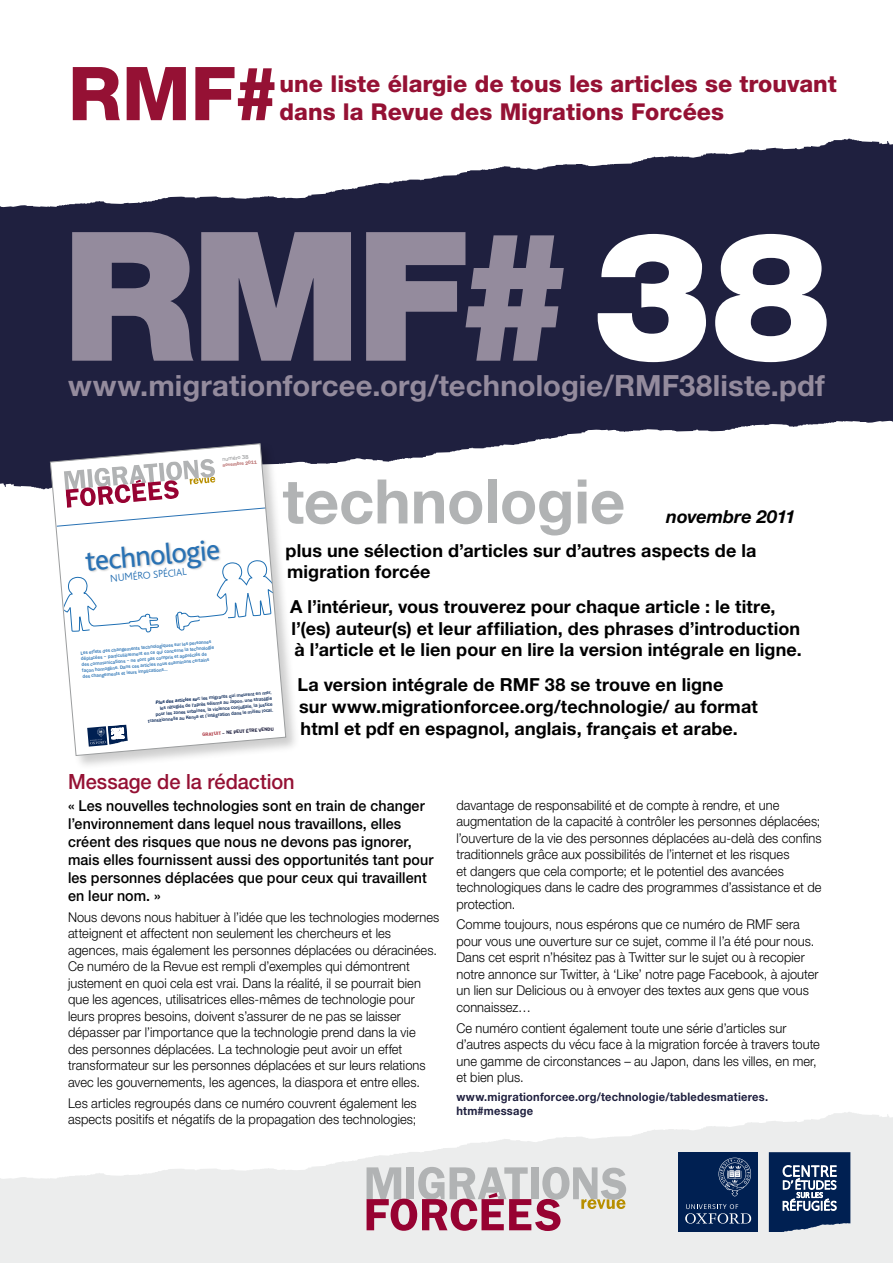
<style>
.page{position:relative;width:893px;height:1263px;background:#fff}
.page>*{position:absolute;margin:0;border:0;box-sizing:border-box;transform-origin:0 0}
.t1{font:900 180px "Helvetica Neue LT";color:#948b9d}
.t2{font:800 74.4px "Helvetica Neue LT";color:#951134}
.t3{font:700 61.5px "Helvetica Neue LT";letter-spacing:-.005em;color:#b1b3b4}
.t4{font:29.85px "Bliss";color:#2972b4}
.t5{font:700 29.25px "Helvetica Neue LT";letter-spacing:.005em;color:#948b9d}
.t6{font:800 23.25px/28.2px "Helvetica Neue LT";color:#951134}
.t7{font:500 21px "Helvetica Neue LT";color:#951134;scale:.95 1}
.t8{font:700 18px/21.6px "Helvetica Neue LT";letter-spacing:.005em;color:#000}
.t9{font:italic 700 18px "Helvetica Neue LT";letter-spacing:-.005em;color:#000}
.t10{font:500 15px/18px "Helvetica Neue LT";letter-spacing:.005em;color:#000;scale:.95 1}
.t11{font:300 13.5px/16.5px "Helvetica Neue LT";letter-spacing:.005em;color:#000;scale:.95 1}
.t12{font:700 11.7px/14.1px "Helvetica Neue LT";letter-spacing:.02em;color:#1f203f;scale:.95 1}
.t13{font:300 10.65px "Bliss";color:#2972b4}
.t14{font:5.7px "Franklin Gothic";color:#87888a}
.t15{font:500 4.95px/6px "Franklin Gothic";color:#2972b4}
.t16{font:500 4.95px/6px "Franklin Gothic";color:#002052;text-align:right}
.t17{font:600 4.95px "Franklin Gothic";color:#1f203f}
.t18{font:600 4.95px "Franklin Gothic";color:#ba7070}
.s1{color:#fff}
.s2{font-weight:600;font-style:italic}
.s3{color:#b3454f}
</style>
<div class="page">
<svg style="left:0;top:1112px;width:893px;height:151px;fill:#eceded"></svg>
<svg style="left:0;top:138px;width:893px;height:79px;fill:#1f203f"></svg>
<svg style="left:0;top:217px;width:893px;height:273px;background:#3c3d58"></svg>
<svg style="left:367px;top:1167px;width:259px;height:64px;background:#c9abb3"></svg>
<div style="left:678px;top:1152px;width:80px;height:80px;background:#002052"></div>
<svg style="left:685px;top:1204px;width:66px;height:20px"></svg>
<svg style="left:718px;top:1158px;width:33px;height:38px"></svg>
<svg style="left:769px;top:1152px;width:81px;height:80px;background:#344d75"></svg>
<div style="left:48px;top:441px;width:252px;height:329px;background:#000;opacity:.2"></div>
<svg style="left:49px;top:443px;width:238px;height:313px"></svg>
<h2 class="t2" style="left:68px;top:49px;width:213px">RMF#</h2>
<h3 class="t6" style="left:280px;top:70px;width:559px">une liste élargie de tous les articles se trouvant dans la Revue des Migrations Forcées</h3>
<h1 class="t1" style="left:62px;top:189px;width:771px">RMF#<span class="s1">38</span></h1>
<h3 class="t5" style="left:68px;top:367px;width:758px">www.migrationforcee.org/technologie/RMF38liste.pdf</h3>
<p class="t14" style="left:222px;top:455px;width:28px;rotate:-5deg">numéro 38</p>
<p class="t18" style="left:222px;top:462px;width:36px;rotate:-5deg">novembre 2011</p>
<h3 class="t4" style="left:84px;top:545px;width:137px;rotate:-5deg">technologie</h3>
<p class="t13" style="left:110px;top:572px;width:78px;rotate:-5deg">NUMÉRO SPÉCIAL</p>
<p class="t15" style="left:80px;top:650px;width:135px;rotate:-5deg">Les effets des changements technologiques sur les personnes déplacées – particulièrement en ce qui concerne la technologie des communications – ne sont pas compris et appréciés de façon homogène. Dans ces articles nous examinons certains des changements et leurs implications…</p>
<p class="t16" style="left:146px;top:700px;width:127px;rotate:-5deg"><span class="s2">Plus des articles sur:</span> les migrants qui meurent en mer,<br>les réfugiés de l’après séisme au Japon, une stratégie<br>pour les zones urbaines, la violence conjugale, la justice transitionnelle au Kenya et l’intégration dans le milieu local.</p>
<p class="t17" style="left:202px;top:732px;width:73px;rotate:-5deg"><span class="s3">GRATUIT</span> – NE PEUT ÊTRE VENDU</p>
<h3 class="t3" style="left:283px;top:463px;width:344px">technologie</h3>
<h3 class="t9" style="left:666px;top:506px;width:131px">novembre 2011</h3>
<h3 class="t8" style="left:286px;top:539px;width:472px">plus une sélection d’articles sur d’autres aspects de la migration forcée</h3>
<h3 class="t8" style="left:290px;top:596px;width:513px">A l’intérieur, vous trouverez pour chaque article : le titre, l’(es) auteur(s) et leur affiliation, des phrases d’introduction à l’article et le lien pour en lire la version intégrale en ligne.</h3>
<h3 class="t8" style="left:298px;top:674px;width:462px">La version intégrale de RMF 38 se trouve en ligne<br>sur www.migrationforcee.org/technologie/ au format html et pdf en espagnol, anglais, français et arabe.</h3>
<h3 class="t7" style="left:68px;top:769px;width:240px">Message de la rédaction</h3>
<p class="t10" style="left:68px;top:797px;width:386px">« Les nouvelles technologies sont en train de changer l’environnement dans lequel nous travaillons, elles créent des risques que nous ne devons pas ignorer, mais elles fournissent aussi des opportunités tant pour les personnes déplacées que pour ceux qui travaillent en leur nom. »</p>
<p class="t11" style="left:68px;top:908px;width:392px">Nous devons nous habituer à l’idée que les technologies modernes atteignent et affectent non seulement les chercheurs et les agences, mais également les personnes déplacées ou déracinées.<br>Ce numéro de la Revue est rempli d’exemples qui démontrent justement en quoi cela est vrai. Dans la réalité, il se pourrait bien que les agences, utilisatrices elles-mêmes de technologie pour leurs propres besoins, doivent s’assurer de ne pas se laisser dépasser par l’importance que la technologie prend dans la vie des personnes déplacées. La technologie peut avoir un effet transformateur sur les personnes déplacées et sur leurs relations avec les gouvernements, les agences, la diaspora et entre elles.</p>
<p class="t11" style="left:68px;top:1094px;width:369px">Les articles regroupés dans ce numéro couvrent également les aspects positifs et négatifs de la propagation des technologies;</p>
<p class="t11" style="left:456px;top:796px;width:386px">davantage de responsabilité et de compte à rendre, et une augmentation de la capacité à contrôler les personnes déplacées; l’ouverture de la vie des personnes déplacées au-delà des confins traditionnels grâce aux possibilités de l’internet et les risques<br>et dangers que cela comporte; et le potentiel des avancées technologiques dans le cadre des programmes d’assistance et de protection.</p>
<p class="t11" style="left:456px;top:916px;width:383px">Comme toujours, nous espérons que ce numéro de RMF sera pour vous une ouverture sur ce sujet, comme il l’a été pour nous.<br>Dans cet esprit n’hésitez pas à Twitter sur le sujet ou à recopier notre annonce sur Twitter, à ‘Like’ notre page Facebook, à ajouter un lien sur Delicious ou à envoyer des textes aux gens que vous connaissez…</p>
<p class="t11" style="left:456px;top:1019px;width:384px">Ce numéro contient également toute une série d’articles sur d’autres aspects du vécu face à la migration forcée à travers toute une gamme de circonstances – au Japon, dans les villes, en mer, et bien plus.</p>
<p class="t12" style="left:456px;top:1089px;width:330px">www.migrationforcee.org/technologie/tabledesmatieres. htm#message</p>
</div>
